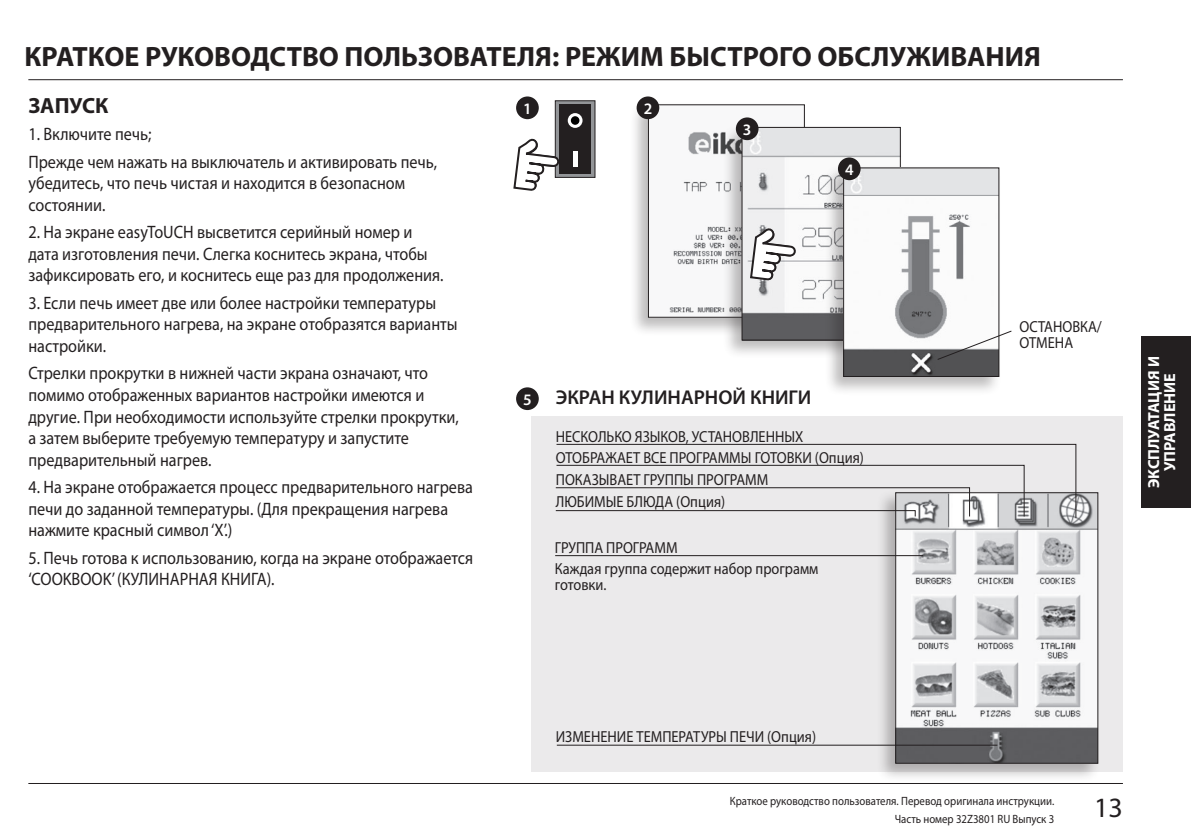
<style>
.page{position:relative;width:1191px;height:840px;background:#fff}
.page>*{position:absolute;margin:0;border:0;box-sizing:border-box;transform-origin:0 0}
.t1{font:700 28px "Myriad Pro";color:#231f20}
.t2{font:28px "Myriad Pro";color:#231f20}
.t3{font:700 22px "Myriad Pro";letter-spacing:-.005em;color:#231f20}
.subH{font:600 20px "Myriad Pro";color:#231f20}
.txt{font:18px/21.6px "Myriad Pro";color:#231f20;scale:.9 1}
.annot{font:16px/16px "Myriad Pro";color:#231f20;scale:.9 1}
.t4{font:700 16px/16px "Myriad Pro";color:#fff;text-align:center}
.annotW{font:600 16px "Myriad Pro";color:#fff}
.t5{font:12px/17.6px "Myriad Pro";color:#231f20;text-align:right;scale:.9 1}
</style>
<div class="page">
<hr style="left:28px;top:79px;width:1095px;height:1px;background:#231f20">
<hr style="left:28px;top:782px;width:1095px;height:1px;background:#231f20">
<div style="left:531px;top:416px;width:592px;height:355px;background:#ebeaeb"></div>
<div style="left:629px;top:101px;width:178px;height:236px;background:#231f20;opacity:.3"></div>
<img style="left:650px;top:106px;width:153px;height:209px">
<div style="left:648px;top:104px;width:157px;height:213px;border:1px solid #231f20"></div>
<div style="left:722px;top:124px;width:182px;height:235px;background:#231f20;opacity:.3"></div>
<img style="left:743px;top:129px;width:156px;height:209px">
<div style="left:741px;top:127px;width:160px;height:213px;border:1px solid #231f20"></div>
<div style="left:824px;top:164px;width:178px;height:231px;background:#231f20;opacity:.3"></div>
<img style="left:845px;top:169px;width:152px;height:206px">
<div style="left:843px;top:167px;width:156px;height:210px;border:1px solid #231f20"></div>
<div style="left:876px;top:489px;width:225px;height:293px;background:#231f20;opacity:.3"></div>
<img style="left:897px;top:494px;width:199px;height:267px">
<div style="left:895px;top:492px;width:203px;height:271px;border:1px solid #231f20"></div>
<div style="left:1141px;top:336px;width:50px;height:171px;background:#231f20"></div>
<svg style="left:749px;top:223px;width:50px;height:57px"></svg>
<div style="left:555px;top:100px;width:40px;height:78px;background:#939598;border:1px solid #231f20"></div>
<div style="left:559px;top:104px;width:32px;height:70px;background:#231f20"></div>
<hr style="left:573px;top:151px;width:4px;height:15px;background:#fff">
<div style="left:568px;top:113px;width:14px;height:15px;background:#fff;border-radius:50%"></div>
<div style="left:571px;top:116px;width:8px;height:9px;background:#000;border-radius:50%"></div>
<svg style="left:513px;top:134px;width:49px;height:56px"></svg>
<svg style="left:937px;top:330px;width:75px;height:30px"></svg>
<div style="left:636px;top:96px;width:23px;height:23px;background:#231f20;border-radius:50%"></div>
<div style="left:516px;top:96px;width:23px;height:23px;background:#231f20;border-radius:50%"></div>
<div style="left:736px;top:117px;width:22px;height:23px;background:#231f20;border-radius:50%"></div>
<div style="left:838px;top:157px;width:22px;height:23px;background:#231f20;border-radius:50%"></div>
<div style="left:516px;top:387px;width:23px;height:23px;background:#231f20;border-radius:50%"></div>
<hr style="left:557px;top:744px;width:440px;height:1px;background:#231f20">
<svg style="left:555px;top:443px;width:521px;height:75px"></svg>
<hr style="left:555px;top:555px;width:368px;height:1px;background:#231f20">
<p class="t1" style="left:25px;top:39px;width:1018px">КРАТКОЕ РУКОВОДСТВО ПОЛЬЗОВАТЕЛЯ: РЕЖИМ БЫСТРОГО ОБСЛУЖИВАНИЯ</p>
<p class="t3" style="left:28px;top:91px;width:82px">ЗАПУСК</p>
<p class="txt" style="left:28px;top:123px;width:138px">1. Включите печь;</p>
<p class="txt" style="left:28px;top:150px;width:456px">Прежде чем нажать на выключатель и активировать печь, убедитесь, что печь чистая и находится в безопасном состоянии.</p>
<p class="txt" style="left:28px;top:221px;width:463px">2. На экране easyToUCH высветится серийный номер и дата изготовления печи. Слегка коснитесь экрана, чтобы зафиксировать его, и коснитесь еще раз для продолжения.</p>
<p class="txt" style="left:28px;top:291px;width:478px">3. Если печь имеет две или более настройки температуры предварительного нагрева, на экране отобразятся варианты настройки.</p>
<p class="txt" style="left:28px;top:362px;width:480px">Стрелки прокрутки в нижней части экрана означают, что помимо отображенных вариантов настройки имеются и другие. При необходимости используйте стрелки прокрутки, а затем выберите требуемую температуру и запустите предварительный нагрев.</p>
<p class="txt" style="left:28px;top:475px;width:495px">4. На экране отображается процесс предварительного нагрева печи до заданной температуры. (Для прекращения нагрева нажмите красный символ ‘X’.)</p>
<p class="txt" style="left:28px;top:546px;width:496px">5. Печь готова к использованию, когда на экране отображается ‘COOKBOOK’ (КУЛИНАРНАЯ КНИГА).</p>
<p class="annotW" style="left:523px;top:98px;width:10px">1</p>
<p class="annotW" style="left:643px;top:98px;width:10px">2</p>
<p class="annotW" style="left:743px;top:119px;width:10px">3</p>
<p class="annotW" style="left:845px;top:159px;width:10px">4</p>
<p class="annot" style="left:1019px;top:318px;width:93px">ОСТАНОВКА/<br>ОТМЕНА</p>
<p class="subH" style="left:556px;top:384px;width:257px">ЭКРАН КУЛИНАРНОЙ КНИГИ</p>
<p class="annotW" style="left:523px;top:389px;width:10px">5</p>
<p class="annot" style="left:556px;top:428px;width:277px">НЕСКОЛЬКО ЯЗЫКОВ, УСТАНОВЛЕННЫХ</p>
<p class="annot" style="left:556px;top:449px;width:344px">ОТОБРАЖАЕТ ВСЕ ПРОГРАММЫ ГОТОВКИ (Опция)</p>
<p class="annot" style="left:556px;top:471px;width:238px">ПОКАЗЫВАЕТ ГРУППЫ ПРОГРАММ</p>
<p class="annot" style="left:556px;top:493px;width:190px">ЛЮБИМЫЕ БЛЮДА (Опция)</p>
<p class="annot" style="left:555px;top:538px;width:138px">ГРУППА ПРОГРАММ</p>
<p class="annot" style="left:555px;top:560px;width:294px">Каждая группа содержит набор программ готовки.</p>
<p class="t4" style="left:1145px;top:488px;width:133px;rotate:-90deg">ЭКСПЛУАТАЦИЯ И<br>УПРАВЛЕНИЕ</p>
<p class="annot" style="left:556px;top:727px;width:291px">ИЗМЕНЕНИЕ ТЕМПЕРАТУРЫ ПЕЧИ (Опция)</p>
<p class="t5" style="left:730px;top:791px;width:362px">Краткое руководство пользователя. Перевод оригинала инструкции.<br>Часть номер 32Z3801 RU Выпуск 3</p>
<h1 class="t2" style="left:1094px;top:789px;width:30px">13</h1>
</div>
